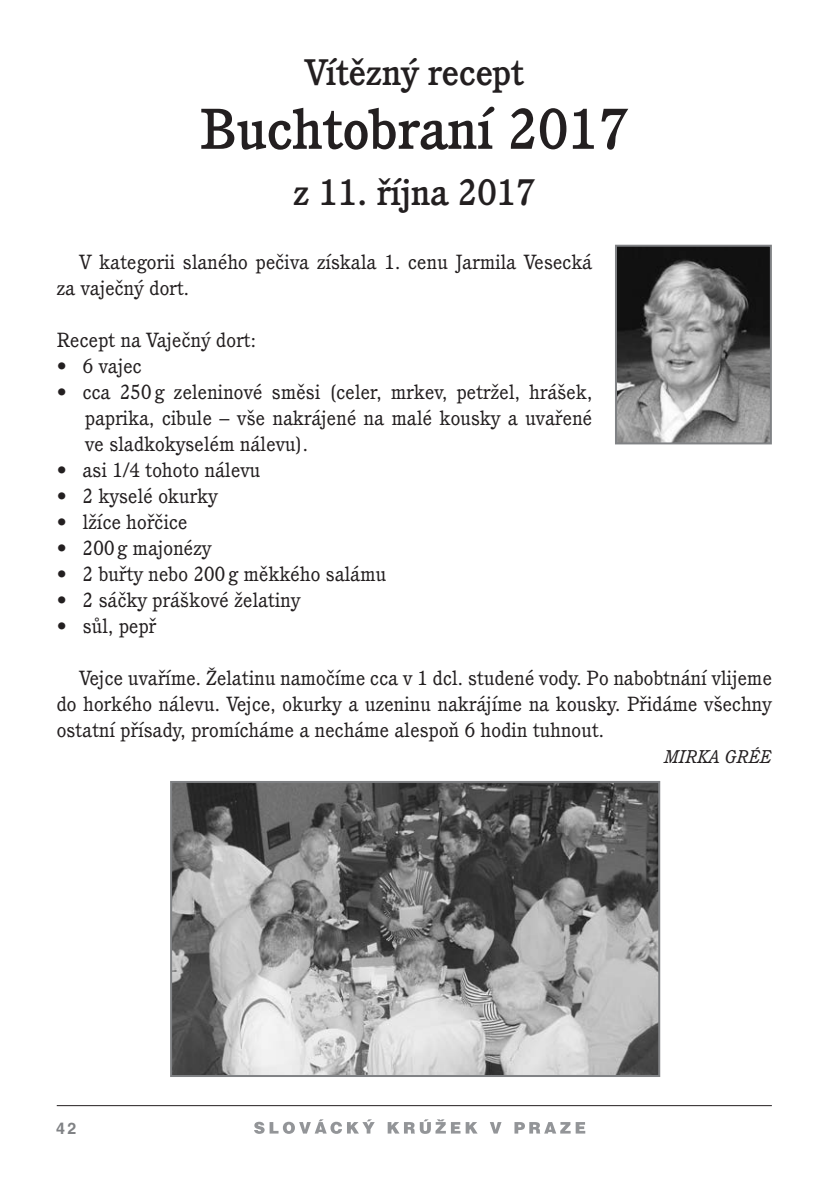
<style>
.page{position:relative;width:840px;height:1191px;background:#fff}
.page>*{position:absolute;margin:0;border:0;box-sizing:border-box;transform-origin:0 0}
.t1{font:500 56px "Cushing CE";color:#231f20}
.t2{font:500 36px "Cushing CE";color:#231f20}
.t3{font:20px/26px "Cushing CE";letter-spacing:.01em;color:#231f20;text-align:justify}
.t4{font:italic 18px "Cushing CE";letter-spacing:.01em;color:#231f20}
.t5{font:700 16px "Helvetica CE";color:#808285}
</style>
<div class="page">
<hr style="left:57px;top:1105px;width:714px;height:1px;background:#231f20">
<svg style="left:254px;top:1119px;width:331px;height:14px"></svg>
<img style="left:617px;top:248px;width:151px;height:193px">
<div style="left:614px;top:245px;width:157px;height:199px;border:2px solid #808285"></div>
<img style="left:173px;top:784px;width:484px;height:290px">
<div style="left:170px;top:781px;width:490px;height:296px;border:2px solid #808285"></div>
<h2 class="t2" style="left:304px;top:58px;width:220px">Vítězný recept</h2>
<h1 class="t1" style="left:200px;top:107px;width:429px">Buchtobraní 2017</h1>
<h2 class="t2" style="left:293px;top:178px;width:243px">z 11. října 2017</h2>
<p class="t3" style="left:57px;top:250px;width:536px;text-indent:23px">V kategorii slaného pečiva získala 1. cenu Jarmila Vesecká za vaječný dort.</p>
<p class="t3" style="left:57px;top:328px;width:201px">Recept na Vaječný dort:</p>
<p class="t3" style="left:57px;top:354px;width:87px">• 6 vajec</p>
<p class="t3" style="left:85px;top:380px;width:508px;text-indent:-28px">• cca 250 g zeleninové směsi (celer, mrkev, petržel, hrášek, paprika, cibule – vše nakrájené na malé kousky a uvařené ve sladkokyselém nálevu).</p>
<p class="t3" style="left:57px;top:458px;width:205px">• asi 1/4 tohoto nálevu</p>
<p class="t3" style="left:57px;top:484px;width:162px">• 2 kyselé okurky</p>
<p class="t3" style="left:57px;top:510px;width:132px">• lžíce hořčice</p>
<p class="t3" style="left:57px;top:536px;width:156px">• 200 g majonézy</p>
<p class="t3" style="left:57px;top:562px;width:331px">• 2 buřty nebo 200 g měkkého salámu</p>
<p class="t3" style="left:57px;top:588px;width:245px">• 2 sáčky práškové želatiny</p>
<p class="t3" style="left:57px;top:614px;width:101px">• sůl, pepř</p>
<p class="t3" style="left:57px;top:666px;width:716px;text-indent:23px">Vejce uvaříme. Želatinu namočíme cca v 1 dcl. studené vody. Po nabobtnání vlijeme do horkého nálevu. Vejce, okurky a uzeninu nakrájíme na kousky. Přidáme všechny ostatní přísady, promícháme a necháme alespoň 6 hodin tuhnout.</p>
<p class="t4" style="left:664px;top:749px;width:109px">MIRKA GRÉE</p>
<p class="t5" style="left:56px;top:1119px;width:22px">42</p>
</div>
